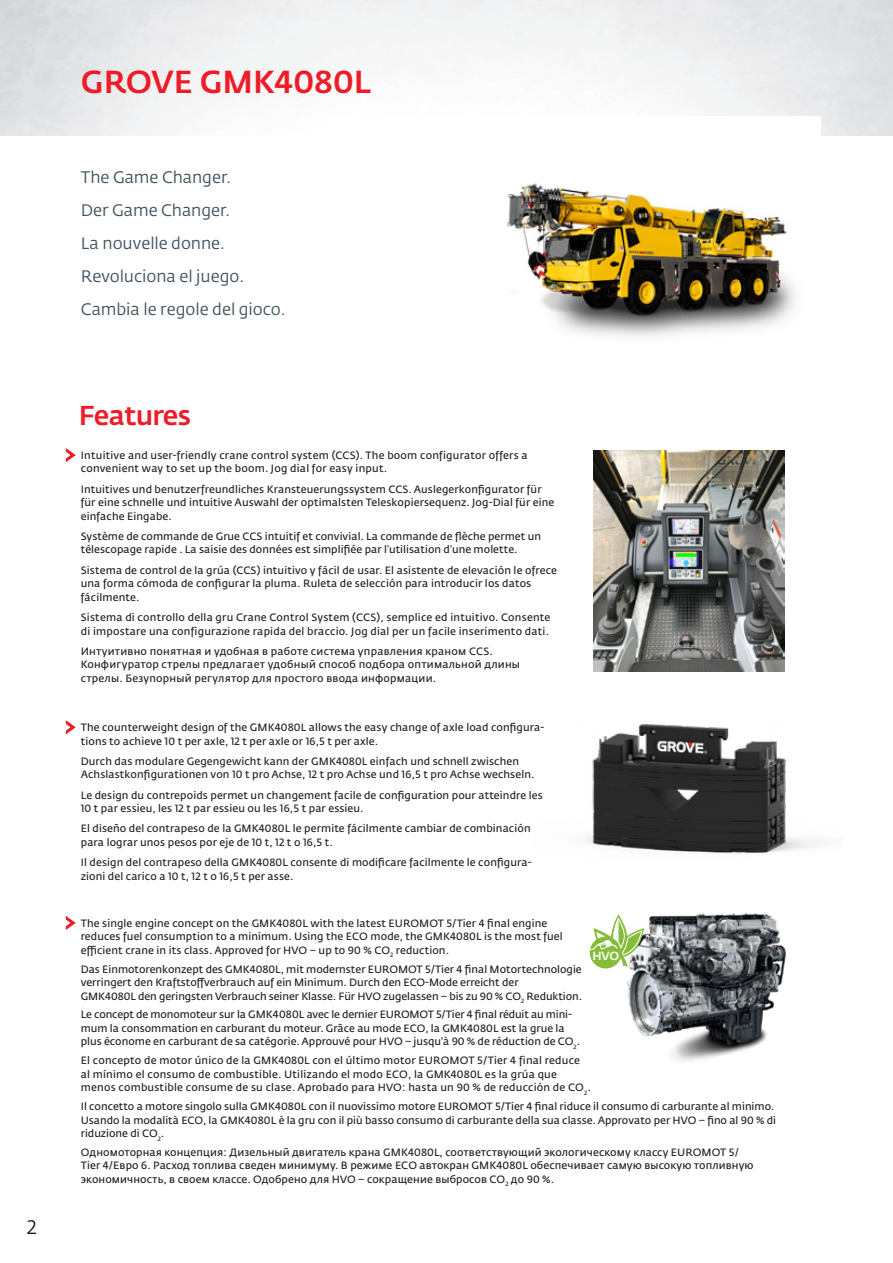
<style>
.page{position:relative;width:893px;height:1263px;background:#fff}
.page>*{position:absolute;margin:0;border:0;box-sizing:border-box;transform-origin:0 0}
.t1{font:500 31.5px "Fedra Sans Pro";color:#ee1c28}
.t2{font:500 27px "Fedra Sans Pro";letter-spacing:-.025em;color:#ee1c28}
.t3{font:19.5px "Fedra Sans Pro";color:#231f20}
.t4{font:16.5px/33px "Fedra Sans Pro";letter-spacing:-.005em;color:#41525c}
.t5{font:500 11.7px "Fedra Sans Pro";color:#fff}
.t6{font:600 10.5px/13.5px "Fedra Sans Pro";letter-spacing:.01em;color:#231f20}
</style>
<div class="page">
<img style="left:506px;top:183px;width:290px;height:154px">
<svg style="left:66px;top:448px;width:10px;height:14px"></svg>
<svg style="left:66px;top:720px;width:10px;height:14px"></svg>
<svg style="left:66px;top:916px;width:10px;height:14px"></svg>
<img style="left:627px;top:913px;width:159px;height:148px">
<svg style="left:590px;top:914px;width:54px;height:54px"></svg>
<img style="left:584px;top:724px;width:234px;height:130px">
<img style="left:594px;top:451px;width:191px;height:221px">
<h3 class="t3" style="left:27px;top:1215px;width:11px">2</h3>
<h1 class="t1" style="left:81px;top:62px;width:292px">GROVE GMK4080L</h1>
<h3 class="t4" style="left:81px;top:161px;width:206px">The Game Changer.<br>Der Game Changer.<br>La nouvelle donne.<br>Revoluciona el juego.<br>Cambia le regole del gioco.</h3>
<h2 class="t2" style="left:79px;top:399px;width:114px">Features</h2>
<p class="t6" style="left:81px;top:449px;width:448px">Intuitive and user-friendly crane control system (CCS). The boom configurator offers a convenient way to set up the boom. Jog dial for easy input.</p>
<p class="t6" style="left:81px;top:482px;width:475px">Intuitives und benutzerfreundliches Kransteuerungssystem CCS. Auslegerkonfigurator für für eine schnelle und intuitive Auswahl der optimalsten Teleskopiersequenz. Jog-Dial für eine einfache Eingabe.</p>
<p class="t6" style="left:81px;top:530px;width:462px">Système de commande de Grue CCS intuitif et convivial. La commande de flèche permet un télescopage rapide . La saisie des données est simplifiée par l’utilisation d’une molette.</p>
<p class="t6" style="left:81px;top:563px;width:478px">Sistema de control de la grúa (CCS) intuitivo y fácil de usar. El asistente de elevación le ofrece una forma cómoda de configurar la pluma. Ruleta de selección para introducir los datos fácilmente.</p>
<p class="t6" style="left:81px;top:611px;width:471px">Sistema di controllo della gru Crane Control System (CCS), semplice ed intuitivo. Consente di impostare una configurazione rapida del braccio. Jog dial per un facile inserimento dati.</p>
<p class="t6" style="left:81px;top:644px;width:441px">Интуитивно понятная и удобная в работе система управления краном CCS.<br>Конфигуратор стрелы предлагает удобный способ подбора оптимальной длины стрелы. Безупорный регулятор для простого ввода информации.</p>
<p class="t6" style="left:81px;top:721px;width:465px">The counterweight design of the GMK4080L allows the easy change of axle load configura&shy;tions to achieve 10 t per axle, 12 t per axle or 16,5 t per axle.</p>
<p class="t6" style="left:81px;top:754px;width:455px">Durch das modulare Gegengewicht kann der GMK4080L einfach und schnell zwischen<br>Achslastkonfigurationen von 10 t pro Achse, 12 t pro Achse und 16,5 t pro Achse wechseln.</p>
<p class="t6" style="left:81px;top:788px;width:463px">Le design du contrepoids permet un changement facile de configuration pour atteindre les<br>10 t par essieu, les 12 t par essieu ou les 16,5 t par essieu.</p>
<p class="t6" style="left:81px;top:822px;width:451px">El diseño del contrapeso de la GMK4080L le permite fácilmente cambiar de combinación para lograr unos pesos por eje de 10 t, 12 t o 16,5 t.</p>
<p class="t6" style="left:81px;top:856px;width:452px">Il design del contrapeso della GMK4080L consente di modificare facilmente le configura&shy;zioni del carico a 10 t, 12 t o 16,5 t per asse.</p>
<p class="t6" style="left:81px;top:916px;width:483px">The single engine concept on the GMK4080L with the latest EUROMOT 5/Tier 4 final engine reduces fuel consumption to a minimum. Using the ECO mode, the GMK4080L is the most fuel efficient crane in its class. Approved for HVO – up to 90 % CO<sub>2</sub> reduction.</p>
<p class="t6" style="left:81px;top:962px;width:503px">Das Einmotorenkonzept des GMK4080L, mit modernster EUROMOT 5/Tier 4 final Motortechnologie verringert den Kraftstoffverbrauch auf ein Minimum. Durch den ECO-Mode erreicht der<br>GMK4080L den geringsten Verbrauch seiner Klasse. Für HVO zugelassen – bis zu 90 % CO<sub>2</sub> Reduktion.</p>
<p class="t6" style="left:81px;top:1008px;width:501px">Le concept de monomoteur sur la GMK4080L avec le dernier EUROMOT 5/Tier 4 final réduit au mini&shy;mum la consommation en carburant du moteur. Grâce au mode ECO, la GMK4080L est la grue la plus économe en carburant de sa catégorie. Approuvé pour HVO – jusqu'à 90 % de réduction de CO<sub>2</sub>.</p>
<p class="t6" style="left:81px;top:1054px;width:512px">El concepto de motor único de la GMK4080L con el último motor EUROMOT 5/Tier 4 final reduce al mínimo el consumo de combustible. Utilizando el modo ECO, la GMK4080L es la grúa que menos combustible consume de su clase. Aprobado para HVO: hasta un 90 % de reducción de CO<sub>2</sub>.</p>
<p class="t6" style="left:81px;top:1100px;width:697px">Il concetto a motore singolo sulla GMK4080L con il nuovissimo motore EUROMOT 5/Tier 4 final riduce il consumo di carburante al minimo.<br>Usando la modalità ECO, la GMK4080L è la gru con il più basso consumo di carburante della sua classe. Approvato per HVO – fino al 90 % di riduzione di CO<sub>2</sub>.</p>
<p class="t6" style="left:81px;top:1145px;width:674px">Oдномоторная концепция: Дизельный двигатель крана GMK4080L, соответствующий экологическому классу EUROMOT 5/<br>Tier 4/Евро 6. Расход топлива сведен минимуму. В режиме ECO автокран GMK4080L обеспечивает самую высокую топливную экономичность, в своем классе. Одобрено для HVO – сокращение выбросов CO<sub>2</sub> до 90 %.</p>
<p class="t5" style="left:592px;top:949px;width:28px">HVO</p>
</div>
